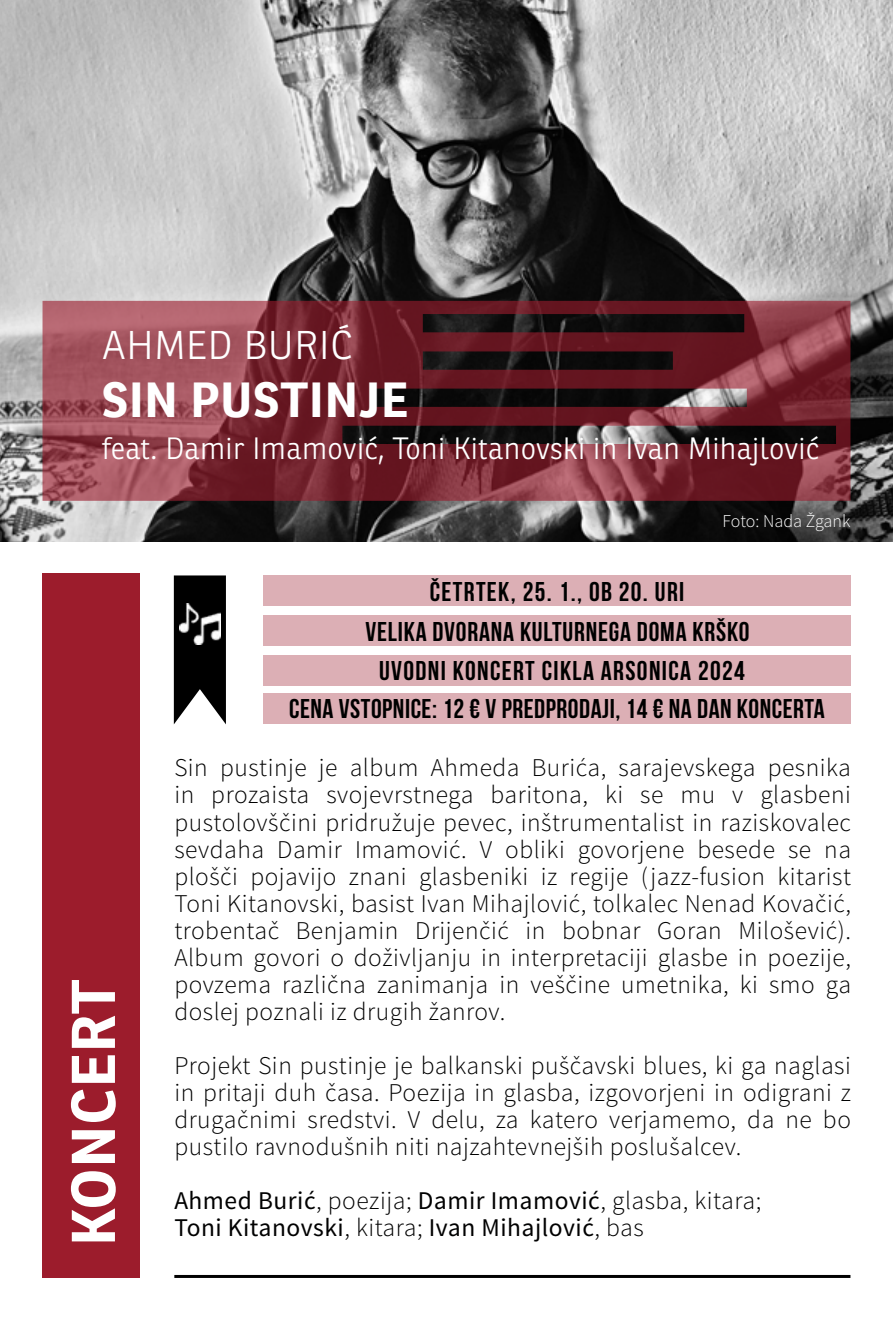
<style>
.page{position:relative;width:893px;height:1319px;background:#fff}
.page>*{position:absolute;margin:0;border:0;box-sizing:border-box;transform-origin:0 0}
.t1{font:700 60px "Ronnia";letter-spacing:.02em;color:#fff}
.t2{font:700 48px "Ronnia";letter-spacing:.02em;color:#fff}
.t3{font:300 39px "Ronnia";letter-spacing:.02em;color:#fff}
.t4{font:300 30px "Ronnia";letter-spacing:.01em;color:#fff}
.t5{font:700 27px "Bebas Neue";letter-spacing:.03em;color:#000}
.t6{font:700 27px "Bebas Neue";letter-spacing:.05em;color:#000}
.t7{font:700 27px "Bebas Neue";letter-spacing:.05em;color:#000101}
.t8{font:300 25.5px/27px "Source Sans Pro";letter-spacing:.02em;color:#000101;text-align:justify}
.t9{font:25.5px "Source Sans Pro";letter-spacing:.02em;color:#000101}
.t10{font:300 18px "Source Sans Pro";color:#fff}
.s1{font-weight:400}
.s2{font-weight:300}
</style>
<div class="page">
<img style="left:0;top:0;width:893px;height:541px">
<div style="left:43px;top:573px;width:97px;height:704px;background:#9c1c2c"></div>
<div style="left:263px;top:575px;width:587px;height:30px;background:#dcafb5"></div>
<div style="left:263px;top:615px;width:587px;height:30px;background:#dcafb5"></div>
<div style="left:263px;top:655px;width:587px;height:30px;background:#dcafb5"></div>
<div style="left:263px;top:693px;width:587px;height:30px;background:#dcafb5"></div>
<hr style="left:174px;top:1274px;width:676px;height:3px;background:#000">
<svg style="left:174px;top:575px;width:52px;height:149px;background:#272727"></svg>
<svg style="left:43px;top:301px;width:807px;height:199px;background:#722f38"></svg>
<img style="left:179px;top:603px;width:42px;height:41px">
<h3 class="t3" style="left:102px;top:322px;width:252px">AHMED BURIĆ</h3>
<h2 class="t2" style="left:102px;top:369px;width:307px">SIN PUSTINJE</h2>
<p class="t4" style="left:102px;top:430px;width:719px">feat. Damir Imamović, Toni Kitanovski in Ivan Mihajlović</p>
<p class="t10" style="left:723px;top:510px;width:129px">Foto: Nada Žgank</p>
<p class="t10" style="left:636px;top:512px;width:216px">Foto: Jaka Babnik / SLG Celje.</p>
<p class="t7" style="left:430px;top:576px;width:256px">ČETRTEK, 25. 1., OB 20. URI</p>
<p class="t5" style="left:365px;top:616px;width:386px">VELIKA DVORANA KULTURNEGA DOMA KRŠKO</p>
<p class="t6" style="left:379px;top:655px;width:367px">UVODNI KONCERT CIKLA ARSONICA 2024</p>
<h1 class="t1" style="left:55px;top:1245px;width:268px;rotate:-90deg">KONCERT</h1>
<p class="t5" style="left:289px;top:694px;width:537px">CENA VSTOPNICE: 12 € V PREDPRODAJI, 14 € NA DAN KONCERTA</p>
<p class="t8" style="left:174px;top:754px;width:678px">Sin pustinje je album Ahmeda Burića, sarajevskega pesnika in prozaista svojevrstnega baritona, ki se mu v glasbeni pustolovščini pridružuje pevec, inštrumentalist in raziskovalec sevdaha Damir Imamović. V obliki govorjene besede se na plošči pojavijo znani glasbeniki iz regije (jazz-fusion kitarist Toni Kitanovski, basist Ivan Mihajlović, tolkalec Nenad Kovačić, trobentač Benjamin Drijenčić in bobnar Goran Milošević).<br>Album govori o doživljanju in interpretaciji glasbe in poezije, povzema različna zanimanja in veščine umetnika, ki smo ga doslej poznali iz drugih žanrov.</p>
<p class="t8" style="left:174px;top:1051px;width:678px">Projekt Sin pustinje je balkanski puščavski blues, ki ga naglasi in pritaji duh časa. Poezija in glasba, izgovorjeni in odigrani z drugačnimi sredstvi. V delu, za katero verjamemo, da ne bo pustilo ravnodušnih niti najzahtevnejših poslušalcev.</p>
<p class="t8" style="left:174px;top:1186px;width:588px"><span class="s1">Ahmed Burić</span>, poezija; <span class="s1">Damir Imamović</span>, glasba, kitara;</p>
<p class="t9" style="left:174px;top:1211px;width:471px">Toni Kitanovski<span class="s2">, kitara;</span> Ivan Mihajlović<span class="s2">, bas</span></p>
</div>
